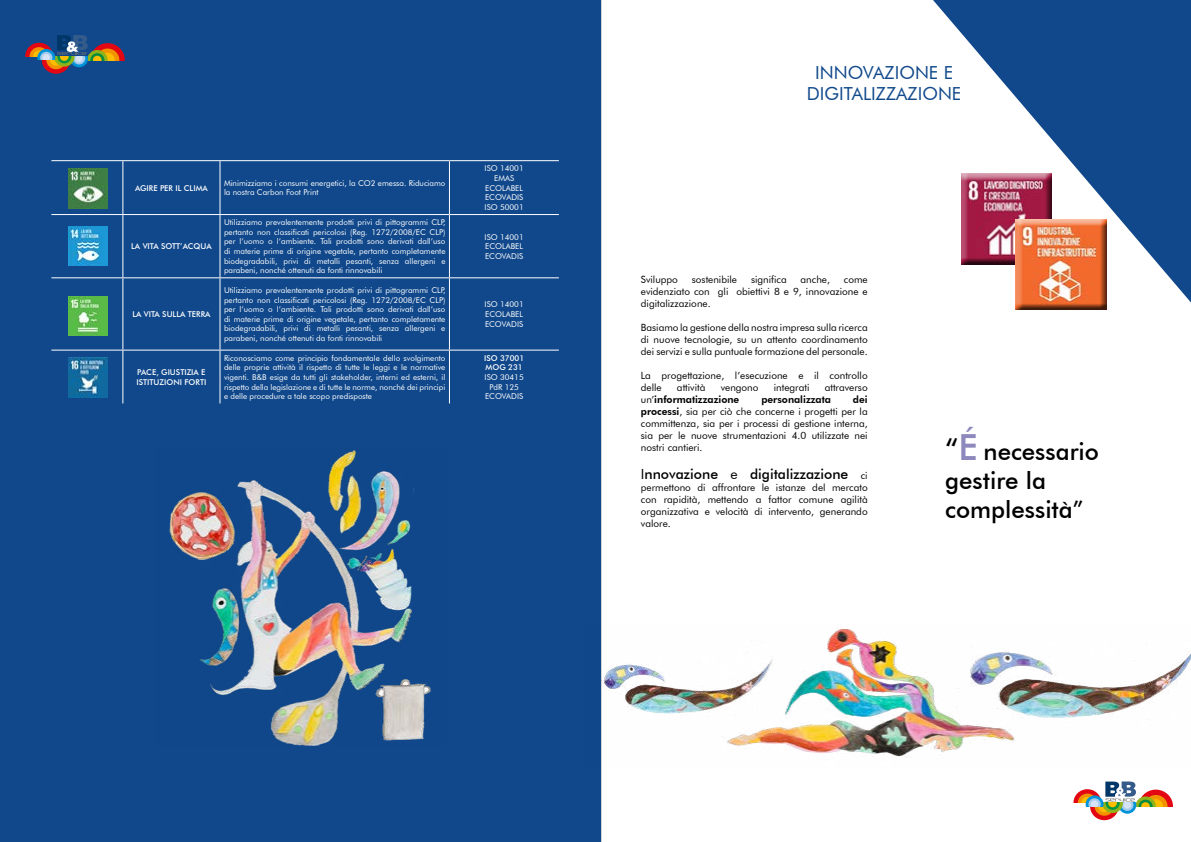
<style>
.page{position:relative;width:1191px;height:842px;background:#fff}
.page>*{position:absolute;margin:0;border:0;box-sizing:border-box;transform-origin:0 0}
.t1{font:500 24px/28.8px "Futura BT";color:#000}
.t2{font:18px/21.6px "Futura BT";color:#11498b;text-align:center}
.t3{font:500 14px "Futura BT";color:#000}
.t4{font:10px/12px "Futura BT";color:#000;text-align:justify}
.t5{font:800 10px "Futura BT";color:#000}
.t6{font:8px/9.6px "Futura BT";color:#fff;text-align:justify}
.t7{font:500 8px/9.6px "Futura BT";color:#fff}
.s1{font-weight:400}
.s2{font-weight:800}
.s3{font-weight:400;font-size:10px}
.s4{font-size:30px}
.s5{font-size:36px;color:#8d89bc}
</style>
<div class="page">
<div style="left:0;top:0;width:601px;height:842px;background:#10488b"></div>
<svg style="left:1073px;top:781px;width:100px;height:39px"></svg>
<svg style="left:25px;top:35px;width:100px;height:39px"></svg>
<svg style="left:51px;top:161px;width:71px;height:197px"></svg>
<svg style="left:123px;top:161px;width:436px;height:242px"></svg>
<hr style="left:51px;top:160px;width:72px;height:1px;background:#fff">
<hr style="left:123px;top:160px;width:97px;height:1px;background:#fff">
<hr style="left:122px;top:161px;width:1px;height:53px;background:#fff">
<hr style="left:220px;top:160px;width:229px;height:1px;background:#fff">
<hr style="left:219px;top:161px;width:1px;height:53px;background:#fff">
<hr style="left:449px;top:160px;width:110px;height:1px;background:#fff">
<hr style="left:449px;top:161px;width:1px;height:53px;background:#fff">
<hr style="left:51px;top:214px;width:72px;height:1px;background:#fff">
<hr style="left:123px;top:214px;width:97px;height:1px;background:#fff">
<hr style="left:122px;top:215px;width:1px;height:62px;background:#fff">
<hr style="left:220px;top:214px;width:229px;height:1px;background:#fff">
<hr style="left:219px;top:215px;width:1px;height:62px;background:#fff">
<hr style="left:449px;top:214px;width:110px;height:1px;background:#fff">
<hr style="left:449px;top:215px;width:1px;height:62px;background:#fff">
<hr style="left:51px;top:277px;width:72px;height:1px;background:#fff">
<hr style="left:123px;top:277px;width:97px;height:1px;background:#fff">
<hr style="left:122px;top:278px;width:1px;height:72px;background:#fff">
<hr style="left:220px;top:277px;width:229px;height:1px;background:#fff">
<hr style="left:219px;top:278px;width:1px;height:72px;background:#fff">
<hr style="left:449px;top:277px;width:110px;height:1px;background:#fff">
<hr style="left:449px;top:278px;width:1px;height:72px;background:#fff">
<hr style="left:51px;top:350px;width:72px;height:1px;background:#fff">
<hr style="left:123px;top:350px;width:97px;height:1px;background:#fff">
<hr style="left:122px;top:351px;width:1px;height:52px;background:#fff">
<hr style="left:220px;top:350px;width:229px;height:1px;background:#fff">
<hr style="left:219px;top:351px;width:1px;height:52px;background:#fff">
<hr style="left:449px;top:350px;width:110px;height:1px;background:#fff">
<hr style="left:449px;top:351px;width:1px;height:52px;background:#fff">
<img style="left:68px;top:169px;width:40px;height:39px">
<img style="left:68px;top:226px;width:40px;height:40px">
<img style="left:68px;top:296px;width:40px;height:40px">
<img style="left:68px;top:358px;width:40px;height:40px">
<img style="left:601px;top:624px;width:590px;height:145px">
<svg style="left:933px;top:0;width:258px;height:303px;fill:#10488b"></svg>
<img style="left:169px;top:450px;width:262px;height:296px">
<div style="left:953px;top:166px;width:104px;height:102px;background:#fff"></div>
<div style="left:956px;top:169px;width:102px;height:99px;background:#000;opacity:.75"></div>
<div style="left:1008px;top:213px;width:104px;height:101px;background:#fff;opacity:.75"></div>
<div style="left:1010px;top:215px;width:103px;height:99px;background:#000;opacity:.75"></div>
<p class="t7" style="left:135px;top:183px;width:74px">AGIRE PER IL CLIMA</p>
<p class="t6" style="left:224px;top:178px;width:223px">Minimizziamo i consumi energetici, la CO2 emessa. Riduciamo la nostra Carbon Foot Print</p>
<p class="t7" style="left:131px;top:241px;width:82px">LA VITA SOTT’ACQUA</p>
<p class="t7" style="left:132px;top:309px;width:80px">LA VITA SULLA TERRA</p>
<p class="t6" style="left:224px;top:217px;width:223px">Utilizziamo prevalentemente prodotti privi di pittogrammi CLP, pertanto non classificati pericolosi (Reg. 1272/2008/EC CLP) per l’uomo o l’ambiente. Tali prodotti sono derivati dall’uso di materie prime di origine vegetale, pertanto completamente biodegradabili, privi di metalli pesanti, senza allergeni e parabeni, nonché ottenuti da fonti rinnovabili</p>
<p class="t6" style="left:224px;top:285px;width:223px">Utilizziamo prevalentemente prodotti privi di pittogrammi CLP, pertanto non classificati pericolosi (Reg. 1272/2008/EC CLP) per l’uomo o l’ambiente. Tali prodotti sono derivati dall’uso di materie prime di origine vegetale, pertanto completamente biodegradabili, privi di metalli pesanti, senza allergeni e parabeni, nonché ottenuti da fonti rinnovabili</p>
<p class="t6" style="left:484px;top:164px;width:41px;text-align:center">ISO 14001<br>EMAS<br>ECOLABEL<br>ECOVADIS<br>ISO 50001</p>
<p class="t6" style="left:484px;top:232px;width:41px">ISO 14001<br>ECOLABEL ECOVADIS</p>
<p class="t6" style="left:484px;top:300px;width:41px">ISO 14001<br>ECOLABEL ECOVADIS</p>
<p class="t7" style="left:136px;top:368px;width:71px">PACE, GIUSTIZIA E<br>ISTITUZIONI FORTI</p>
<p class="t6" style="left:224px;top:353px;width:223px">Riconosciamo come principio fondamentale dello svolgimento delle proprie attività il rispetto di tutte le leggi e le normative vigenti. B&amp;B esige da tutti gli stakeholder, interni ed esterni, il rispetto della legislazione e di tutte le norme, nonché dei principi e delle procedure a tale scopo predisposte</p>
<p class="t7" style="left:484px;top:353px;width:42px">ISO 37001<br>MOG 231</p>
<p class="t6" style="left:484px;top:372px;width:41px;text-align:center">ISO 30415<br>PdR 125<br>ECOVADIS</p>
<h2 class="t2" style="left:807px;top:62px;width:156px">INNOVAZIONE E<br>DIGITALIZZAZIONE</h2>
<p class="t4" style="left:641px;top:273px;width:39px">Sviluppo</p>
<p class="t4" style="left:692px;top:273px;width:47px">sostenibile</p>
<p class="t4" style="left:751px;top:273px;width:37px">significa</p>
<p class="t4" style="left:800px;top:273px;width:31px">anche,</p>
<p class="t4" style="left:641px;top:273px;width:228px;text-indent:203px">come evidenziato con gli obiettivi 8 e 9, innovazione e digitalizzazione.</p>
<p class="t4" style="left:641px;top:321px;width:228px">Basiamo la gestione della nostra impresa sulla ricerca di nuove tecnologie, su un attento coordinamento dei servizi e sulla puntuale formazione del personale.</p>
<p class="t4" style="left:641px;top:369px;width:228px">La progettazione, l’esecuzione e il controllo delle</p>
<p class="t4" style="left:677px;top:381px;width:30px">attività</p>
<p class="t4" style="left:720px;top:381px;width:39px">vengono</p>
<p class="t4" style="left:774px;top:381px;width:37px">integrati</p>
<p class="t4" style="left:824px;top:381px;width:44px">attraverso</p>
<p class="t5" style="left:641px;top:393px;width:100px"><span class="s1">un’</span>informatizzazione</p>
<p class="t5" style="left:761px;top:393px;width:71px">personalizzata</p>
<p class="t4" style="left:641px;top:393px;width:228px;text-indent:212px"><span class="s2">dei processi</span>, sia per ciò che concerne i progetti per la committenza, sia per i processi di gestione interna, sia per le nuove strumentazioni 4.0 utilizzate nei nostri cantieri.</p>
<h3 class="t3" style="left:641px;top:466px;width:228px"><span class="s1">I</span>nnovazione <span class="s1">e</span> digitalizzazione <span class="s3">ci</span></h3>
<p class="t4" style="left:641px;top:482px;width:228px">permettono di affrontare le istanze del mercato con rapidità, mettendo a fattor comune agilità organizzativa e velocità di intervento, generando valore.</p>
<h1 class="t1" style="left:945px;top:437px;width:155px"><span class="s4">“</span><span class="s5">É</span> necessario gestire la complessità”</h1>
</div>
